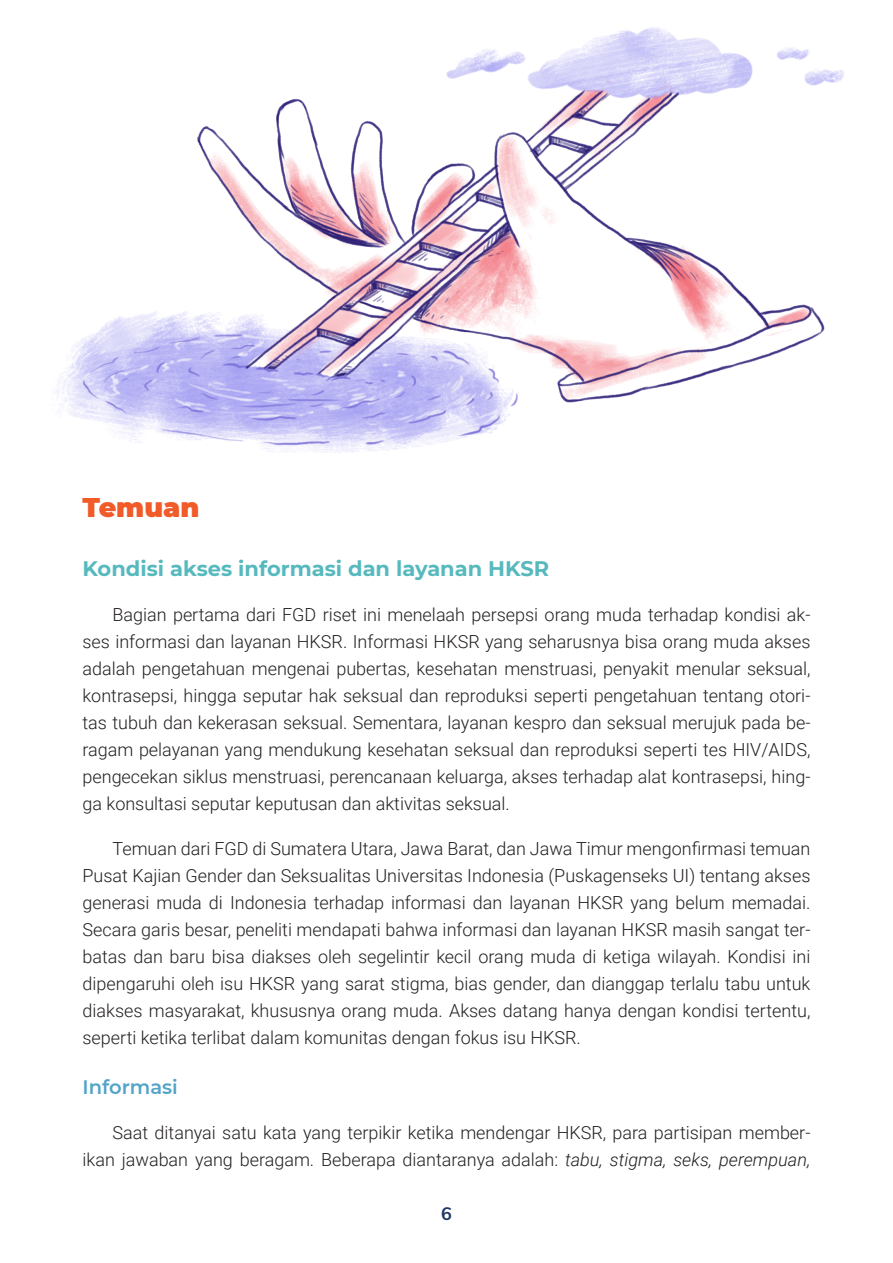
<style>
.page{position:relative;width:893px;height:1263px;background:#fff}
.page>*{position:absolute;margin:0;border:0;box-sizing:border-box;transform-origin:0 0}
.t1{font:900 27px "Montserrat";color:#f15b2a}
.t2{font:700 21px "Montserrat";color:#55b9bd}
.t3{font:600 19.5px "Montserrat";color:#53a4c8}
.Body{font:300 18px/27px "Roboto";color:#231f20;text-align:justify}
.t4{font:700 18px "Nunito Sans";color:#1f3863}
.s1{font-style:italic}
</style>
<div class="page">
<img style="left:55px;top:27px;width:789px;height:426px">
<h1 class="t1" style="left:82px;top:487px;width:118px">Temuan</h1>
<h2 class="t2" style="left:82px;top:553px;width:468px">Kondisi akses informasi dan layanan HKSR</h2>
<p class="Body" style="left:82px;top:600px;width:729px;text-indent:30px">Bagian pertama dari FGD riset ini menelaah persepsi orang muda terhadap kondisi ak&shy;ses informasi dan layanan HKSR. Informasi HKSR yang seharusnya bisa orang muda akses adalah pengetahuan mengenai pubertas, kesehatan menstruasi, penyakit menular seksual, kontrasepsi, hingga seputar hak seksual dan reproduksi seperti pengetahuan tentang otori&shy;tas tubuh dan kekerasan seksual. Sementara, layanan kespro dan seksual merujuk pada be&shy;ragam pelayanan yang mendukung kesehatan seksual dan reproduksi seperti tes HIV/AIDS, pengecekan siklus menstruasi, perencanaan keluarga, akses terhadap alat kontrasepsi, hing&shy;ga konsultasi seputar keputusan dan aktivitas seksual.</p>
<p class="Body" style="left:82px;top:834px;width:729px;text-indent:30px">Temuan dari FGD di Sumatera Utara, Jawa Barat, dan Jawa Timur mengonfirmasi temuan Pusat Kajian Gender dan Seksualitas Universitas Indonesia (Puskagenseks UI) tentang akses generasi muda di Indonesia terhadap informasi dan layanan HKSR yang belum memadai.<br>Secara garis besar, peneliti mendapati bahwa informasi dan layanan HKSR masih sangat ter&shy;batas dan baru bisa diakses oleh segelintir kecil orang muda di ketiga wilayah. Kondisi ini dipengaruhi oleh isu HKSR yang sarat stigma, bias gender, dan dianggap terlalu tabu untuk diakses masyarakat, khususnya orang muda. Akses datang hanya dengan kondisi tertentu, seperti ketika terlibat dalam komunitas dengan fokus isu HKSR.</p>
<h3 class="t3" style="left:82px;top:1073px;width:97px">Informasi</h3>
<p class="Body" style="left:82px;top:1118px;width:729px;text-align:right">Saat ditanyai satu kata yang terpikir ketika mendengar HKSR, para partisipan member&shy;ikan jawaban yang beragam. Beberapa diantaranya adalah: <span class="s1">tabu, stigma, seks, perempuan,</span></p>
<p class="t4" style="left:441px;top:1200px;width:12px">6</p>
</div>
